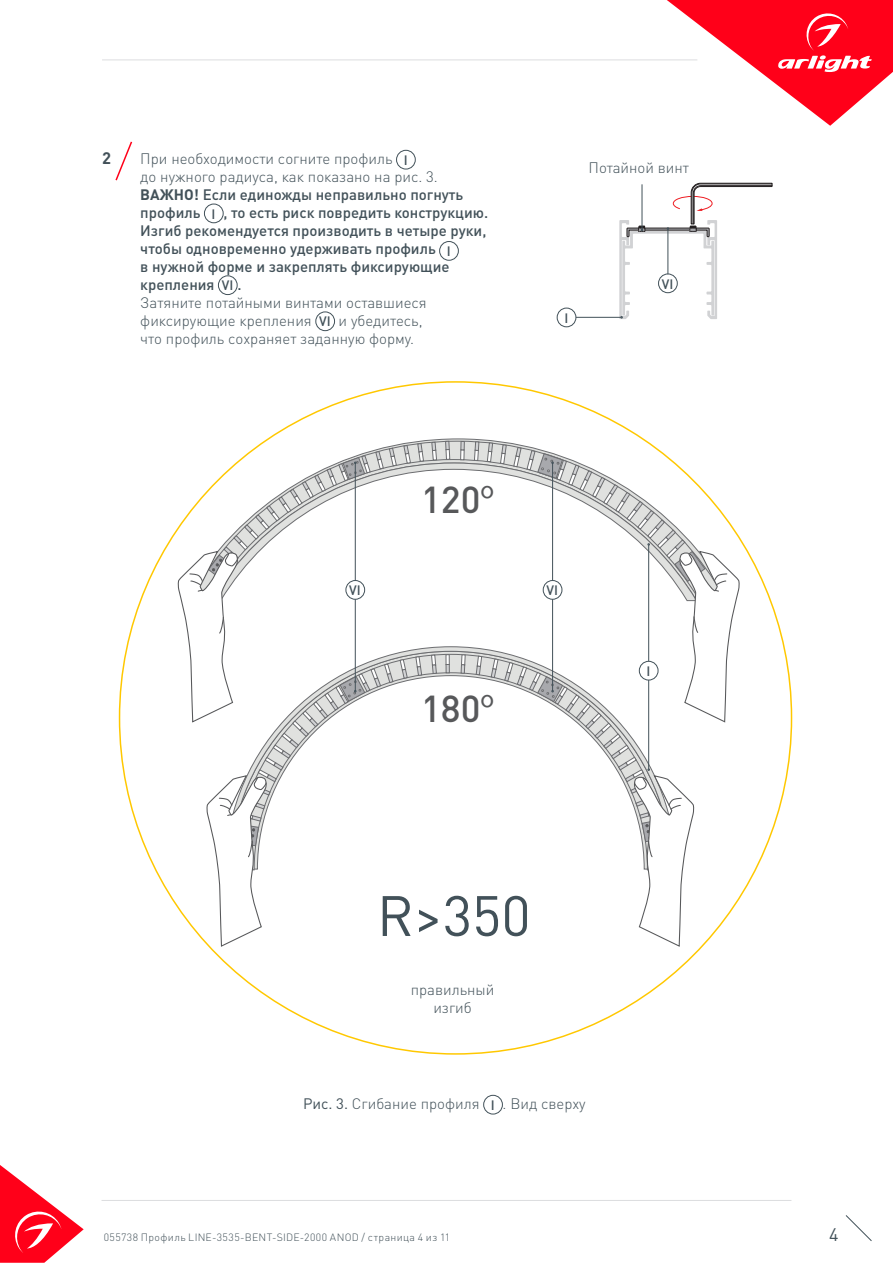
<style>
.page{position:relative;width:893px;height:1263px;background:#fff}
.page>*{position:absolute;margin:0;border:0;box-sizing:border-box;transform-origin:0 0}
.t1{font:500 37.05px "DIN Pro";color:#57585a}
.t2{font:18px "DIN Pro";color:#425159}
.t3{font:700 16.5px "DIN Pro";color:#425159}
.t4{font:500 15px/18px "DIN Pro";color:#425159}
.t5{font:300 15px/18px "DIN Pro";color:#425159}
.t6{font:500 13.5px "DIN Pro";color:#425159}
.t7{font:300 10.5px "DIN Pro";letter-spacing:.04em;color:#425159}
.s1{font-weight:300}
.s2{font-weight:700}
.s3{font-weight:500}
.s4{font-family:"Century Gothic";font-weight:400}
.s5{font-weight:400}
</style>
<div class="page">
<svg style="left:0;top:1165px;width:84px;height:98px"></svg>
<svg style="left:845px;top:1215px;width:27px;height:26px"></svg>
<svg style="left:667px;top:0;width:226px;height:126px"></svg>
<hr style="left:102px;top:60px;width:595px;height:1px;background:#dcdddf">
<hr style="left:102px;top:1200px;width:689px;height:1px;background:#dcdddf">
<div style="left:396px;top:150px;width:19px;height:19px;border:1px solid #425159;border-radius:50%"></div>
<div style="left:204px;top:204px;width:19px;height:19px;border:1px solid #425159;border-radius:50%"></div>
<div style="left:439px;top:241px;width:20px;height:19px;border:1px solid #425159;border-radius:50%"></div>
<div style="left:218px;top:276px;width:19px;height:19px;border:1px solid #425159;border-radius:50%"></div>
<div style="left:316px;top:312px;width:19px;height:19px;border:1px solid #425159;border-radius:50%"></div>
<svg style="left:115px;top:141px;width:18px;height:40px"></svg>
<div style="left:483px;top:1095px;width:20px;height:19px;border:1px solid #425159;border-radius:50%"></div>
<div style="left:557px;top:308px;width:19px;height:19px;border:1px solid #425159;border-radius:50%"></div>
<hr style="left:576px;top:317px;width:45px;height:1px;background:#425159">
<svg style="left:619px;top:183px;width:153px;height:136px"></svg>
<svg style="left:177px;top:442px;width:261px;height:506px"></svg>
<svg style="left:445px;top:441px;width:295px;height:507px"></svg>
<div style="left:639px;top:661px;width:19px;height:19px;border:1px solid #425159;border-radius:50%"></div>
<div style="left:543px;top:580px;width:19px;height:19px;border:1px solid #425159;border-radius:50%"></div>
<div style="left:346px;top:580px;width:19px;height:19px;border:1px solid #425159;border-radius:50%"></div>
<p class="t3" style="left:102px;top:147px;width:10px">2</p>
<p class="t5" style="left:140px;top:149px;width:254px">При необходимости согните профиль</p>
<p class="t6" style="left:404px;top:151px;width:5px">I</p>
<p class="t4" style="left:140px;top:167px;width:324px"><span class="s1">до нужного радиуса, как показано на рис. 3.<br></span><span class="s2">ВАЖНО!</span> Если единожды неправильно погнуть профиль</p>
<p class="t6" style="left:212px;top:204px;width:5px">I</p>
<p class="t4" style="left:140px;top:203px;width:349px;text-align:justify;text-indent:83px">, то есть риск повредить конструкцию.<br>Изгиб рекомендуется производить в четыре руки, чтобы одновременно удерживать профиль</p>
<p class="t6" style="left:447px;top:242px;width:5px">I</p>
<p class="t4" style="left:140px;top:257px;width:311px">в нужной форме и закреплять фиксирующие крепления</p>
<p class="t6" style="left:222px;top:276px;width:13px">VI</p>
<p class="t5" style="left:140px;top:275px;width:288px;text-indent:97px"><span class="s3">.<br></span>Затяните потайными винтами оставшиеся фиксирующие крепления</p>
<p class="t5" style="left:140px;top:311px;width:284px;text-indent:198px">и убедитесь, что профиль сохраняет заданную форму.</p>
<p class="t6" style="left:319px;top:312px;width:13px">VI</p>
<p class="t5" style="left:589px;top:158px;width:102px">Потайной винт</p>
<p class="t6" style="left:564px;top:309px;width:5px">I</p>
<p class="t6" style="left:662px;top:274px;width:13px">VI</p>
<h1 class="t1" style="left:421px;top:474px;width:74px">120<span class="s4">º</span></h1>
<p class="t6" style="left:349px;top:581px;width:13px">VI</p>
<p class="t6" style="left:547px;top:581px;width:13px">VI</p>
<h1 class="t1" style="left:421px;top:683px;width:74px">180<span class="s4">º</span></h1>
<p class="t6" style="left:646px;top:662px;width:5px">I</p>
<p class="t5" style="left:411px;top:980px;width:85px">правильный</p>
<p class="t5" style="left:433px;top:998px;width:40px">изгиб</p>
<p class="t5" style="left:303px;top:1094px;width:178px"><span class="s5">Рис. 3.</span> Сгибание профиля</p>
<p class="t6" style="left:491px;top:1096px;width:5px">I</p>
<p class="t5" style="left:503px;top:1094px;width:85px">. Вид сверху</p>
<p class="t7" style="left:104px;top:1230px;width:348px">055738 Профиль LINE-3535-BENT-SIDE-2000 ANOD / страница 4 из 11</p>
<p class="t2" style="left:829px;top:1222px;width:11px">4</p>
</div>
